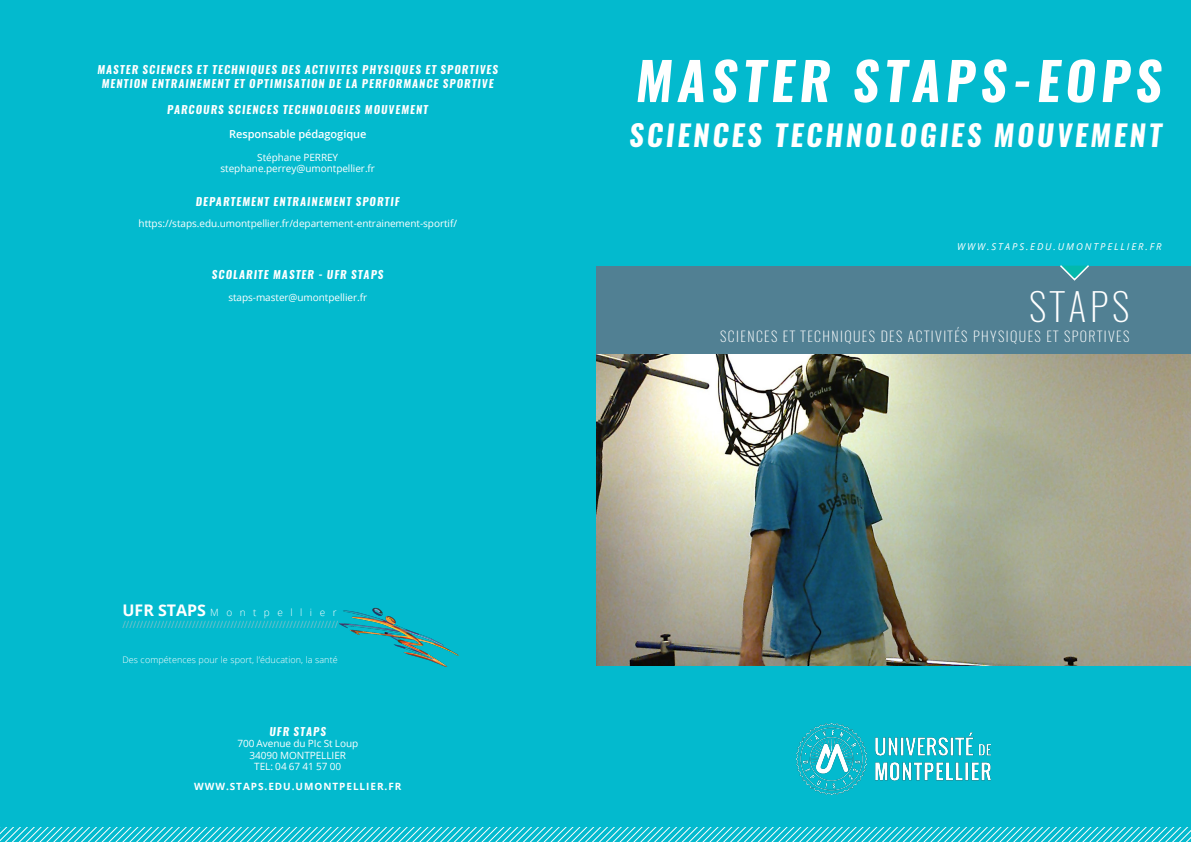
<style>
.page{position:relative;width:1191px;height:842px;background:#fff}
.page>*{position:absolute;margin:0;border:0;box-sizing:border-box;transform-origin:0 0}
.t1{font:italic 700 52px "Oswald";letter-spacing:.1em;color:#fff}
.t2{font:200 38px "Oswald";letter-spacing:.1em;color:#fff}
.t3{font:italic 700 29px "Oswald";letter-spacing:.1em;color:#fff}
.t4{font:200 14px "Oswald";letter-spacing:.1em;color:#fff}
.t5{font:italic 700 11px/24.2px "Oswald";letter-spacing:.095em;color:#fff;text-align:center}
.t6{font:10px/11.5px "Open Sans";letter-spacing:-.005em;color:#fff;text-align:center}
.t7{font:300 condensed 10px "Open Sans";color:#bdc3c7}
.t8{font:700 10px "Open Sans";letter-spacing:.095em;color:#fff}
.t9{font:300 10px "Open Sans";letter-spacing:.75em;color:#fff}
.t10{font:italic 9.5px "Open Sans";letter-spacing:.2em;color:#fff}
.t11{font:300 9px "Open Sans";letter-spacing:.01em;color:#fff}
.s1{font-family:"Open Sans";font-weight:600;font-style:normal}
.s2{font-weight:700;font-size:16px}
</style>
<div class="page">
<img style="left:595px;top:354px;width:596px;height:312px">
<div style="left:595px;top:666px;width:596px;height:176px;background:#03bace"></div>
<img style="left:796px;top:724px;width:194px;height:70px">
<div style="left:595px;top:0;width:596px;height:266px;background:#03bace"></div>
<div style="left:595px;top:266px;width:596px;height:88px;background:#518093"></div>
<svg style="left:1060px;top:265px;width:29px;height:16px"></svg>
<div style="left:0;top:0;width:595px;height:842px;background:#03bace"></div>
<img style="left:340px;top:607px;width:119px;height:59px">
<svg style="left:0;top:828px;width:1191px;height:14px"></svg>
<p class="t5" style="left:97px;top:58px;width:402px">MASTER SCIENCES ET TECHNIQUES DES ACTIVITES PHYSIQUES ET SPORTIVES</p>
<p class="t5" style="left:102px;top:72px;width:393px">MENTION ENTRAINEMENT ET OPTIMISATION DE LA PERFORMANCE SPORTIVE</p>
<p class="t5" style="left:167px;top:98px;width:262px">PARCOURS SCIENCES TECHNOLOGIES MOUVEMENT<br><span class="s1">Responsable pédagogique</span></p>
<p class="t6" style="left:220px;top:151px;width:156px">Stéphane PERREY stephane.perrey@umontpellier.fr</p>
<p class="t5" style="left:196px;top:190px;width:205px">DEPARTEMENT ENTRAINEMENT SPORTIF</p>
<p class="t6" style="left:139px;top:217px;width:320px">https://staps.edu.umontpellier.fr/departement-entrainement-sportif/</p>
<p class="t5" style="left:212px;top:263px;width:173px">SCOLARITE MASTER - UFR STAPS</p>
<p class="t6" style="left:228px;top:291px;width:140px">staps-master@umontpellier.fr</p>
<p class="t9" style="left:122px;top:606px;width:216px"><span class="s2">UFR STAPS</span> Montpellier</p>
<p class="t7" style="left:122px;top:618px;width:217px">//////////////////////////////////////////////////////////////</p>
<p class="t11" style="left:122px;top:653px;width:217px">Des compétences pour le sport, l’éducation, la santé</p>
<p class="t5" style="left:269px;top:719px;width:58px">UFR STAPS</p>
<p class="t6" style="left:237px;top:737px;width:122px">700 Avenue du PIc St Loup<br>34090 MONTPELLIER<br>TEL: 04 67 41 57 00</p>
<p class="t8" style="left:194px;top:779px;width:209px">WWW.STAPS.EDU.UMONTPELLIER.FR</p>
<p class="t1" style="left:636px;top:45px;width:527px">MASTER STAPS-EOPS</p>
<p class="t3" style="left:629px;top:115px;width:534px">SCIENCES TECHNOLOGIES MOUVEMENT</p>
<p class="t10" style="left:957px;top:240px;width:206px">WWW.STAPS.EDU.UMONTPELLIER.FR</p>
<p class="t2" style="left:1029px;top:281px;width:102px">STAPS</p>
<p class="t4" style="left:720px;top:327px;width:411px">SCIENCES ET TECHNIQUES DES ACTIVITÉS PHYSIQUES ET SPORTIVES</p>
</div>
